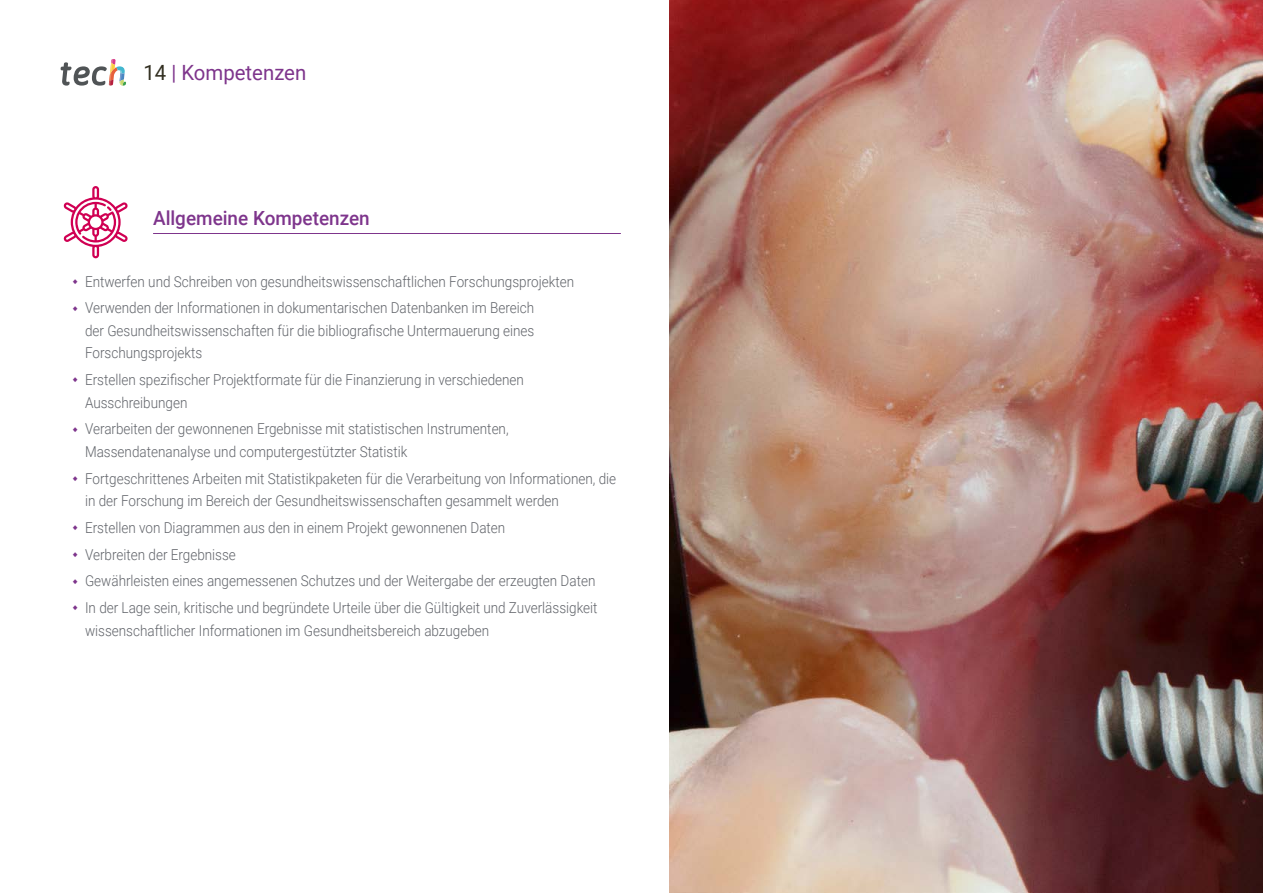
<style>
.page{position:relative;width:1263px;height:893px;background:#fff}
.page>*{position:absolute;margin:0;border:0;box-sizing:border-box;transform-origin:0 0}
.t1{font:21px "Roboto";color:#7e358c}
.t2{font:500 19.5px "Roboto";color:#7e358c}
.t3{font:300 15px/26.7px "Roboto";color:#61646a;scale:.9 1}
.s1{color:#312e20}
</style>
<div class="page">
<hr style="left:153px;top:233px;width:468px;height:1px;background:#7e358c">
<svg style="left:63px;top:186px;width:65px;height:72px"></svg>
<svg style="left:61px;top:59px;width:65px;height:27px"></svg>
<img style="left:670px;top:0;width:593px;height:893px">
<h1 class="t1" style="left:144px;top:57px;width:164px"><span class="s1">14</span> | Kompetenzen</h1>
<h2 class="t2" style="left:153px;top:205px;width:218px">Allgemeine Kompetenzen</h2>
<p class="t3" style="left:85px;top:267px;width:545px">Entwerfen und Schreiben von gesundheitswissenschaftlichen Forschungsprojekten<br>Verwenden der Informationen in dokumentarischen Datenbanken im Bereich</p>
<p class="t3" style="left:85px;top:319px;width:501px;line-height:22.5px">der Gesundheitswissenschaften für die bibliografische Untermauerung eines<br>Forschungsprojekts</p>
<p class="t3" style="left:85px;top:368px;width:489px;line-height:22.5px">Erstellen spezifischer Projektformate für die Finanzierung in verschiedenen<br>Ausschreibungen</p>
<p class="t3" style="left:85px;top:417px;width:472px;line-height:22.5px">Verarbeiten der gewonnenen Ergebnisse mit statistischen Instrumenten,<br>Massendatenanalyse und computergestützter Statistik</p>
<p class="t3" style="left:85px;top:466px;width:592px;line-height:22.5px">Fortgeschrittenes Arbeiten mit Statistikpaketen für die Verarbeitung von Informationen, die in der Forschung im Bereich der Gesundheitswissenschaften gesammelt werden</p>
<p class="t3" style="left:85px;top:514px;width:571px">Erstellen von Diagrammen aus den in einem Projekt gewonnenen Daten<br>Verbreiten der Ergebnisse<br>Gewährleisten eines angemessenen Schutzes und der Weitergabe der erzeugten Daten In der Lage sein, kritische und begründete Urteile über die Gültigkeit und Zuverlässigkeit</p>
<p class="t3" style="left:85px;top:616px;width:451px">wissenschaftlicher Informationen im Gesundheitsbereich abzugeben</p>
</div>
